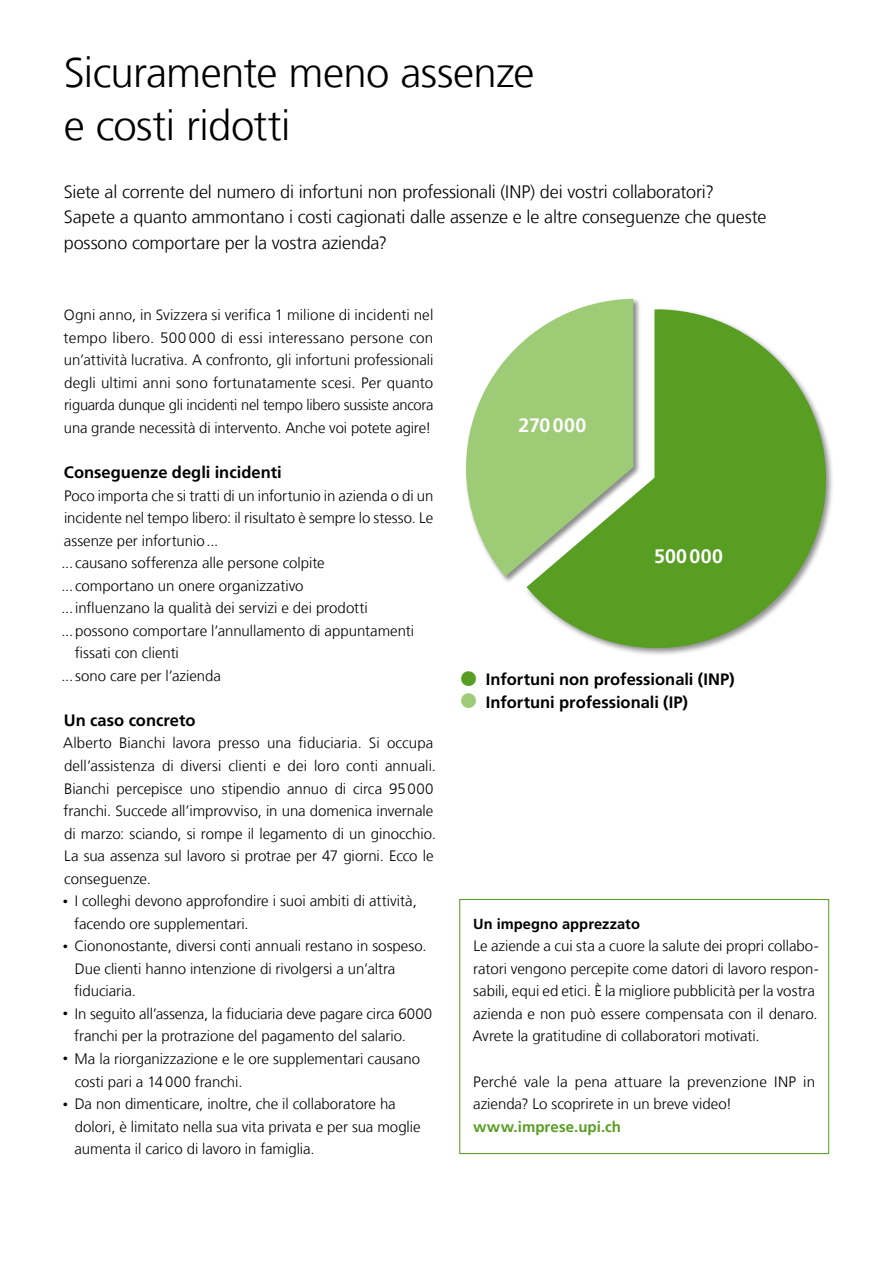
<style>
.page{position:relative;width:893px;height:1263px;background:#fff}
.page>*{position:absolute;margin:0;border:0;box-sizing:border-box;transform-origin:0 0}
.t1{font:300 42px/52.5px "Frutiger LT Com";letter-spacing:-.015em;color:#000}
.t2{font:700 19.5px "Frutiger LT Com";letter-spacing:.025em;color:#fff}
.t3{font:300 18px/25.5px "Frutiger LT Com";letter-spacing:-.01em;color:#000}
.t4{font:700 16.5px "Frutiger LT Com";color:#000}
.t5{font:300 15px/22.5px "Frutiger LT Com";color:#000}
.t6{font:700 15px "Frutiger LT Com";letter-spacing:.005em;color:#589e23}
.t7{font:700 14.7px "Frutiger LT Com";letter-spacing:.005em;color:#000}
.s1{font-size:10.5px}
.s2{color:#589e23}
.s3{color:#9ecc76}
</style>
<div class="page">
<div style="left:459px;top:899px;width:370px;height:255px;border:1px solid #589e23"></div>
<div style="left:464px;top:297px;width:177px;height:286px;background:#000;opacity:.45"></div>
<svg style="left:466px;top:299px;width:167px;height:277px;fill:#9ecc76"></svg>
<div style="left:525px;top:307px;width:310px;height:350px;background:#000;opacity:.45"></div>
<svg style="left:526px;top:309px;width:300px;height:339px;fill:#589e23"></svg>
<h1 class="t1" style="left:64px;top:47px;width:472px">Sicuramente meno assenze e costi ridotti</h1>
<p class="t3" style="left:64px;top:179px;width:704px">Siete al corrente del numero di infortuni non professionali (INP) dei vostri collaboratori?<br>Sapete a quanto ammontano i costi cagionati dalle assenze e le altre conseguenze che queste possono comportare per la vostra azienda?</p>
<p class="t5" style="left:64px;top:304px;width:371px;text-align:justify">Ogni anno, in Svizzera si verifica 1 milione di incidenti nel tempo libero. 500 000 di essi interessano persone con un’attività lucrativa. A confronto, gli infortuni professionali degli ultimi anni sono fortunatamente scesi. Per quanto riguarda dunque gli incidenti nel tempo libero sussiste ancora una grande necessità di intervento. Anche voi potete agire!</p>
<p class="t4" style="left:64px;top:462px;width:219px">Conseguenze degli incidenti</p>
<p class="t5" style="left:64px;top:484px;width:371px">Poco importa che si tratti di un infortunio in azienda o di un</p>
<p class="t5" style="left:64px;top:507px;width:371px">incidente nel tempo libero: il risultato è sempre lo stesso. Le</p>
<p class="t5" style="left:64px;top:529px;width:156px">assenze per infortunio...</p>
<p class="t5" style="left:62px;top:552px;width:265px">... causano sofferenza alle persone colpite</p>
<p class="t5" style="left:62px;top:574px;width:244px">... comportano un onere organizzativo</p>
<p class="t5" style="left:62px;top:597px;width:308px">...influenzano la qualità dei servizi e dei prodotti</p>
<p class="t5" style="left:62px;top:619px;width:354px">... possono comportare l’annullamento di appuntamenti</p>
<p class="t5" style="left:75px;top:642px;width:106px">fissati con clienti</p>
<p class="t5" style="left:62px;top:664px;width:161px">...sono care per l’azienda</p>
<p class="t4" style="left:64px;top:710px;width:133px">Un caso concreto</p>
<p class="t5" style="left:63px;top:732px;width:374px">Alberto Bianchi lavora presso una fiduciaria. Si occupa dell’assistenza di diversi clienti e dei loro conti annuali.<br>Bianchi percepisce uno stipendio annuo di circa 95000 franchi. Succede all’improvviso, in una domenica invernale di marzo: sciando, si rompe il legamento di un ginocchio.<br>La sua assenza sul lavoro si protrae per 47 giorni. Ecco le conseguenze.</p>
<p class="t5" style="left:74px;top:890px;width:344px;text-indent:-11px"><span class="s1">•</span> I colleghi devono approfondire i suoi ambiti di attività, facendo ore supplementari.</p>
<p class="t5" style="left:74px;top:935px;width:354px;text-indent:-11px"><span class="s1">•</span> Ciononostante, diversi conti annuali restano in sospeso.<br>Due clienti hanno intenzione di rivolgersi a un’altra fiduciaria.</p>
<p class="t5" style="left:74px;top:1002px;width:359px;text-indent:-11px"><span class="s1">•</span> In seguito all’assenza, la fiduciaria deve pagare circa 6000 franchi per la protrazione del pagamento del salario.</p>
<p class="t5" style="left:75px;top:1048px;width:347px;text-indent:-12px"><span class="s1">•</span> Ma la riorganizzazione e le ore supplementari causano costi pari a 14000 franchi.</p>
<p class="t5" style="left:75px;top:1093px;width:348px;text-indent:-12px"><span class="s1">•</span> Da non dimenticare, inoltre, che il collaboratore ha dolori, è limitato nella sua vita privata e per sua moglie aumenta il carico di lavoro in famiglia.</p>
<h2 class="t2" style="left:519px;top:413px;width:69px">270000</h2>
<h2 class="t2" style="left:654px;top:544px;width:70px">500000</h2>
<p class="t4" style="left:459px;top:670px;width:277px"><span class="s2">●</span> Infortuni non professionali (INP)</p>
<p class="t4" style="left:459px;top:692px;width:230px"><span class="s3">●</span> Infortuni professionali (IP)</p>
<p class="t7" style="left:473px;top:915px;width:168px">Un impegno apprezzato</p>
<p class="t5" style="left:472px;top:935px;width:348px">Le aziende a cui sta a cuore la salute dei propri collabo&shy;ratori vengono percepite come datori di lavoro respon&shy;sabili, equi ed etici. È la migliore pubblicità per la vostra azienda e non può essere compensata con il denaro.<br>Avrete la gratitudine di collaboratori motivati.</p>
<p class="t5" style="left:473px;top:1070px;width:344px">Perché vale la pena attuare la prevenzione INP in azienda? Lo scoprirete in un breve video!</p>
<p class="t6" style="left:473px;top:1117px;width:150px">www.imprese.upi.ch</p>
</div>
